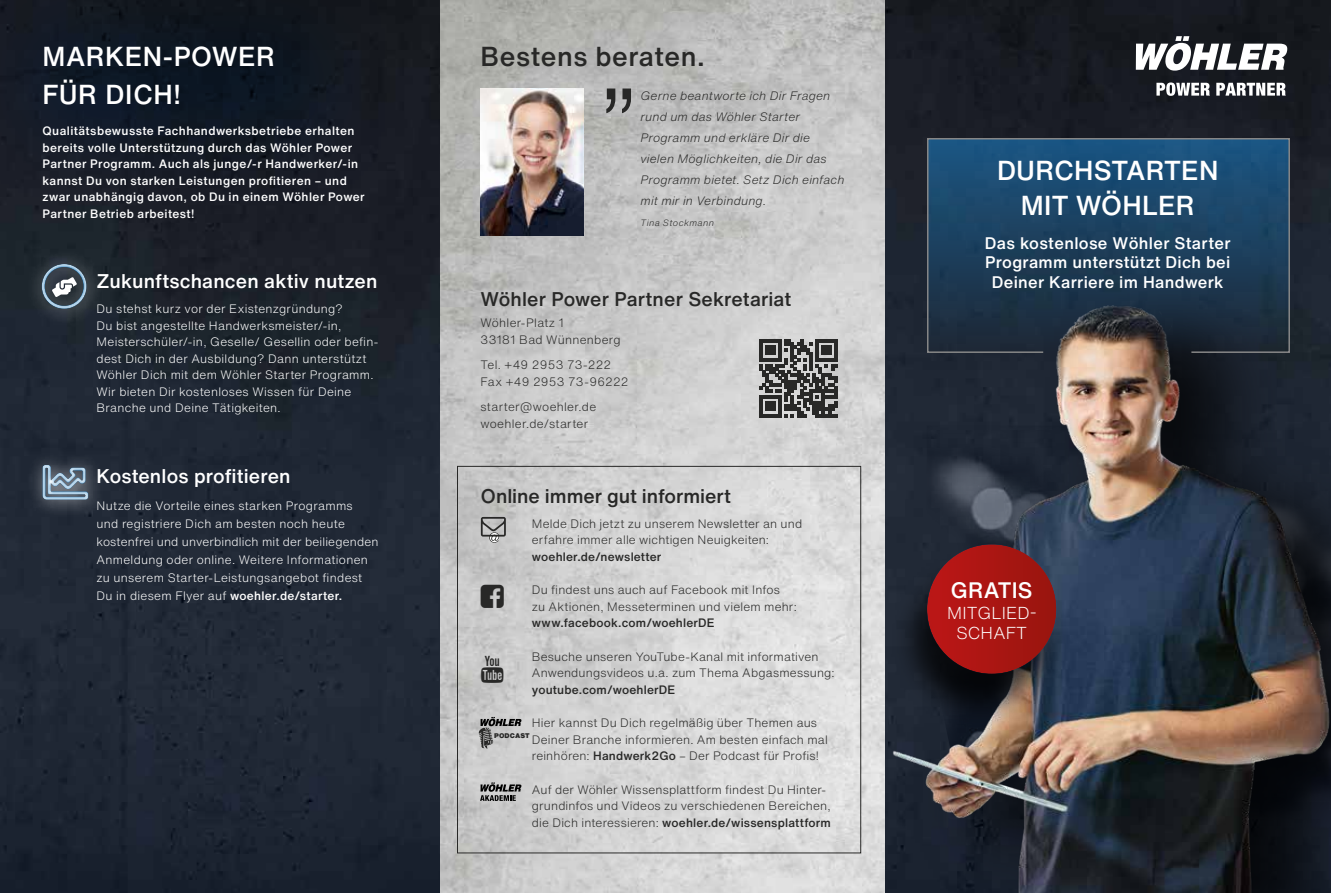
<style>
.page{position:relative;width:1331px;height:893px;background:#fff}
.page>*{position:absolute;margin:0;border:0;box-sizing:border-box;transform-origin:0 0}
.t1{font:500 27px/37.5px "Helvetica Now Text";letter-spacing:.01em;color:#fff}
.t2{font:500 27px "Helvetica Now Text";letter-spacing:.02em;color:#282827}
.t3{font:500 22.05px "Helvetica Now Text";letter-spacing:.01em;color:#fff}
.t4{font:500 19.5px "Helvetica Now Text";color:#282827}
.t5{font:500 19.5px "Helvetica Now Text";letter-spacing:.005em;color:#fff}
.t6{font:300 16.95px/20.4px "Helvetica Now Text";letter-spacing:.01em;color:#fff;text-align:center}
.t7{font:500 16.5px/19.8px "Helvetica Now Text";letter-spacing:.02em;color:#fff;text-align:center}
.t8{font:300 12px/16.5px "Helvetica Now Text";letter-spacing:.015em;color:#282827}
.t9{font:300 12px/16.5px "Helvetica Now Text";letter-spacing:.025em;color:#fff}
.t10{font:500 12px/16.5px "Helvetica Now Text";letter-spacing:.035em;color:#fff}
.t11{font:italic 300 12px/21px "Helvetica Now Text";letter-spacing:.015em;color:#282827}
.t12{font:500 12px "Helvetica Now Text";letter-spacing:.015em;color:#282827}
.t13{font:italic 300 9px "Helvetica Now Text";letter-spacing:.045em;color:#282827}
.t14{font:900 6.75px "Helvetica Now Text";letter-spacing:.01em;color:#282827}
.s1{font-weight:500}
</style>
<div class="page">
<img style="left:0;top:0;width:1331px;height:893px">
<img style="left:440px;top:0;width:444px;height:893px">
<img style="left:873px;top:300px;width:458px;height:593px">
<div style="left:0;top:0;width:395px;height:210px;background:#161b26"></div>
<div style="left:52px;top:46px;width:251px;height:71px;background:#0d1723"></div>
<img style="left:480px;top:88px;width:104px;height:147px">
<svg style="left:606px;top:89px;width:25px;height:24px"></svg>
<svg style="left:926px;top:137px;width:365px;height:217px;background:#21415c"></svg>
<div style="left:891px;top:551px;width:177px;height:177px;background:#000;opacity:.75"></div>
<svg style="left:925px;top:541px;width:132px;height:134px;background:#861a1b"></svg>
<div style="left:27px;top:450px;width:79px;height:68px;background:#fff;opacity:.75"></div>
<svg style="left:41px;top:463px;width:48px;height:37px;background:#6f8293"></svg>
<svg style="left:1156px;top:82px;width:54px;height:14px"></svg>
<svg style="left:1216px;top:83px;width:70px;height:13px"></svg>
<svg style="left:1136px;top:36px;width:151px;height:35px"></svg>
<svg style="left:760px;top:339px;width:77px;height:78px;background:#656564"></svg>
<div style="left:457px;top:466px;width:404px;height:387px;border:1px solid #282827"></div>
<svg style="left:481px;top:517px;width:25px;height:26px"></svg>
<svg style="left:479px;top:717px;width:42px;height:32px"></svg>
<svg style="left:480px;top:782px;width:41px;height:19px"></svg>
<div style="left:27px;top:249px;width:77px;height:77px;background:#fff;opacity:.75"></div>
<svg style="left:41px;top:264px;width:48px;height:46px;background:#495864"></svg>
<svg style="left:52px;top:277px;width:25px;height:20px"></svg>
<svg style="left:481px;top:584px;width:23px;height:24px"></svg>
<svg style="left:481px;top:655px;width:23px;height:27px"></svg>
<h1 class="t1" style="left:43px;top:37px;width:234px">MARKEN-POWER<br>FÜR DICH!</h1>
<p class="t10" style="left:43px;top:123px;width:324px">Qualitätsbewusste Fachhandwerksbetriebe erhalten bereits volle Unterstützung durch das Wöhler Power Partner Programm. Auch als junge/-r Handwerker/-in kannst Du von starken Leistungen profitieren – und zwar unabhängig davon, ob Du in einem Wöhler Power Partner Betrieb arbeitest!</p>
<h3 class="t5" style="left:97px;top:267px;width:282px">Zukunftschancen aktiv nutzen</h3>
<p class="t9" style="left:97px;top:301px;width:283px">Du stehst kurz vor der Existenzgründung?<br>Du bist angestellte Handwerksmeister/-in, Meisterschüler/-in, Geselle/ Gesellin oder befin&shy;dest Dich in der Ausbildung? Dann unterstützt Wöhler Dich mit dem Wöhler Starter Programm.<br>Wir bieten Dir kostenloses Wissen für Deine Branche und Deine Tätigkeiten.</p>
<h3 class="t5" style="left:97px;top:461px;width:196px">Kostenlos profitieren</h3>
<p class="t9" style="left:97px;top:496px;width:284px;line-height:18px">Nutze die Vorteile eines starken Programms<br>und registriere Dich am besten noch heute kostenfrei und unverbindlich mit der beiliegenden Anmeldung oder online. Weitere Informationen zu unserem Starter-Leistungsangebot findest Du in diesem Flyer auf <span class="s1">woehler.de/starter.</span></p>
<h1 class="t2" style="left:480px;top:36px;width:226px">Bestens beraten.</h1>
<p class="t11" style="left:640px;top:85px;width:205px">Gerne beantworte ich Dir Fragen rund um das Wöhler Starter<br>Programm und erkläre Dir die vielen Möglichkeiten, die Dir das<br>Programm bietet. Setz Dich einfach mit mir in Verbindung.</p>
<p class="t13" style="left:640px;top:216px;width:75px">Tina Stockmann</p>
<h3 class="t4" style="left:480px;top:284px;width:312px">Wöhler Power Partner Sekretariat</h3>
<p class="t8" style="left:480px;top:314px;width:142px">Wöhler-Platz 1<br>33181 Bad Wünnenberg</p>
<p class="t8" style="left:480px;top:356px;width:150px">Tel. +49 2953 73-222<br>Fax +49 2953 73-96222</p>
<p class="t8" style="left:480px;top:398px;width:117px">starter@woehler.de woehler.de/starter</p>
<h3 class="t4" style="left:481px;top:481px;width:251px">Online immer gut informiert</h3>
<p class="t8" style="left:532px;top:515px;width:272px">Melde Dich jetzt zu unserem Newsletter an und erfahre immer alle wichtigen Neuigkeiten:</p>
<p class="t12" style="left:532px;top:547px;width:131px">woehler.de/newsletter</p>
<p class="t8" style="left:532px;top:581px;width:266px">Du findest uns auch auf Facebook mit Infos<br>zu Aktionen, Messeterminen und vielem mehr:</p>
<p class="t12" style="left:532px;top:614px;width:184px">www.facebook.com/woehlerDE</p>
<p class="t8" style="left:532px;top:648px;width:304px">Besuche unseren YouTube-Kanal mit informativen<br>Anwendungsvideos u.a. zum Thema Abgasmessung:</p>
<p class="t12" style="left:532px;top:680px;width:145px">youtube.com/woehlerDE</p>
<p class="t8" style="left:532px;top:714px;width:297px">Hier kannst Du Dich regelmäßig über Themen aus<br>Deiner Branche informieren. Am besten einfach mal reinhören: <span class="s1">Handwerk2Go</span> – Der Podcast für Profis!</p>
<p class="t8" style="left:532px;top:781px;width:301px">Auf der Wöhler Wissensplattform findest Du Hinter&shy;grundinfos und Videos zu verschiedenen Bereichen, die Dich interessieren: <span class="s1">woehler.de/wissensplattform</span></p>
<p class="t14" style="left:494px;top:731px;width:37px">PODCAST</p>
<h1 class="t1" style="left:997px;top:152px;width:223px;line-height:34.7px;text-align:center">DURCHSTARTEN<br>MIT WÖHLER</h1>
<h3 class="t7" style="left:985px;top:232px;width:247px">Das kostenlose Wöhler Starter<br>Programm unterstützt Dich bei<br>Deiner Karriere im Handwerk</h3>
<h2 class="t3" style="left:951px;top:574px;width:83px">GRATIS</h2>
<h3 class="t6" style="left:947px;top:602px;width:91px">MITGLIED-<br>SCHAFT</h3>
</div>
